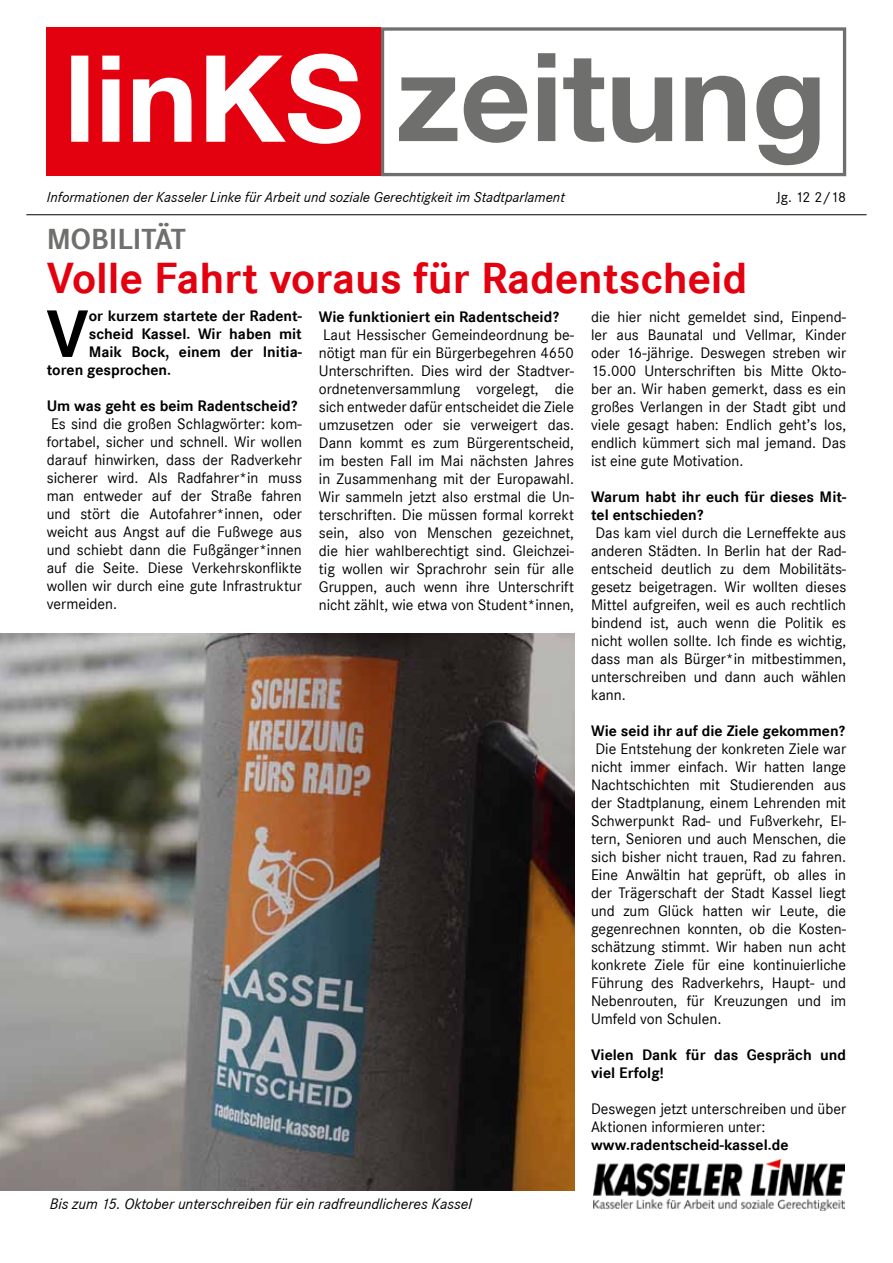
<style>
.page{position:relative;width:893px;height:1263px;background:#fff}
.page>*{position:absolute;margin:0;border:0;box-sizing:border-box;transform-origin:0 0}
.t1{font:700 69.75px "Corporate S";color:#000}
.t2{font:700 45px "Corporate S";color:#e3000f}
.t3{font:700 30px "Corporate S";color:#6f6f6e}
.t4{font:15.75px/18px "Corporate S";color:#000;text-align:justify}
.t5{font:700 15.75px/18px "Corporate S";color:#000}
.t6{font:italic 15.75px "Corporate S";color:#000}
.t7{font:italic 15px "Corporate S";color:#000}
.t8{font:15px "Corporate S";color:#000}
</style>
<div class="page">
<hr style="left:26px;top:214px;width:841px;height:1px;background:#000">
<div style="left:381px;top:27px;width:465px;height:149px;border:3px solid #6f6f6e"></div>
<div style="left:47px;top:27px;width:334px;height:149px;background:#e3000f"></div>
<svg style="left:71px;top:54px;width:289px;height:90px"></svg>
<svg style="left:399px;top:53px;width:421px;height:112px"></svg>
<img style="left:593px;top:1159px;width:251px;height:51px">
<img style="left:0;top:634px;width:574px;height:557px">
<p class="t7" style="left:47px;top:189px;width:520px">Informationen der Kasseler Linke für Arbeit und soziale Gerechtigkeit im Stadtparlament</p>
<p class="t8" style="left:776px;top:189px;width:71px">Jg. 12 2/18</p>
<h3 class="t3" style="left:47px;top:222px;width:141px">Mobi lität</h3>
<h2 class="t2" style="left:47px;top:252px;width:702px">Volle Fahrt voraus für Radentscheid</h2>
<h1 class="t1" style="left:46px;top:294px;width:44px">V</h1>
<p class="t5" style="left:89px;top:307px;width:215px">or kurzem startete der Radent-</p>
<p class="t5" style="left:89px;top:325px;width:215px">scheid Kassel. Wir haben mit</p>
<p class="t5" style="left:89px;top:343px;width:215px">Maik Bock, einem der Initia-</p>
<p class="t5" style="left:47px;top:361px;width:126px">toren gesprochen.</p>
<p class="t5" style="left:47px;top:397px;width:252px">Um was geht es beim Radentscheid?</p>
<p class="t4" style="left:47px;top:415px;width:257px">Es sind die großen Schlagwörter: kom&shy;fortabel, sicher und schnell. Wir wollen darauf hinwirken, dass der Radverkehr sicherer wird. Als Radfahrer*in muss man entweder auf der Straße fahren und stört die Autofahrer*innen, oder weicht aus Angst auf die Fußwege aus und schiebt dann die Fußgänger*innen auf die Seite. Diese Verkehrskonflikte wollen wir durch eine gute Infrastruktur vermeiden.</p>
<p class="t5" style="left:319px;top:308px;width:241px">Wie funktioniert ein Radentscheid?</p>
<p class="t4" style="left:319px;top:326px;width:257px">Laut Hessischer Gemeindeordnung be&shy;nötigt man für ein Bürgerbegehren 4650<br>Unterschriften. Dies wird der Stadtver&shy;ordnetenversammlung vorgelegt, die sich entweder dafür entscheidet die Ziele umzusetzen oder sie verweigert das.<br>Dann kommt es zum Bürgerentscheid, im besten Fall im Mai nächsten Jahres in Zusammenhang mit der Europawahl.<br>Wir sammeln jetzt also erstmal die Un&shy;terschriften. Die müssen formal korrekt sein, also von Menschen gezeichnet, die hier wahlberechtigt sind. Gleichzei&shy;tig wollen wir Sprachrohr sein für alle Gruppen, auch wenn ihre Unterschrift nicht zählt, wie etwa von Student*innen,</p>
<p class="t4" style="left:591px;top:308px;width:257px">die hier nicht gemeldet sind, Einpend&shy;ler aus Baunatal und Vellmar, Kinder oder 16-jährige. Deswegen streben wir 15.000 Unterschriften bis Mitte Okto&shy;ber an. Wir haben gemerkt, dass es ein großes Verlangen in der Stadt gibt und viele gesagt haben: Endlich geht’s los, endlich kümmert sich mal jemand. Das ist eine gute Motivation.</p>
<p class="t5" style="left:591px;top:488px;width:257px">Warum habt ihr euch für dieses Mit&shy;tel entschieden?</p>
<p class="t4" style="left:591px;top:524px;width:257px">Das kam viel durch die Lerneffekte aus anderen Städten. In Berlin hat der Rad&shy;entscheid deutlich zu dem Mobilitäts&shy;gesetz beigetragen. Wir wollten dieses Mittel aufgreifen, weil es auch rechtlich bindend ist, auch wenn die Politik es nicht wollen sollte. Ich finde es wichtig, dass man als Bürger*in mitbestimmen, unterschreiben und dann auch wählen kann.</p>
<p class="t5" style="left:591px;top:722px;width:256px">Wie seid ihr auf die Ziele gekommen?</p>
<p class="t4" style="left:591px;top:740px;width:257px">Die Entstehung der konkreten Ziele war nicht immer einfach. Wir hatten lange Nachtschichten mit Studierenden aus der Stadtplanung, einem Lehrenden mit Schwerpunkt Rad- und Fußverkehr, El&shy;tern, Senioren und auch Menschen, die sich bisher nicht trauen, Rad zu fahren.<br>Eine Anwältin hat geprüft, ob alles in der Trägerschaft der Stadt Kassel liegt und zum Glück hatten wir Leute, die gegenrechnen konnten, ob die Kosten&shy;schätzung stimmt. Wir haben nun acht konkrete Ziele für eine kontinuierliche Führung des Radverkehrs, Haupt- und Nebenrouten, für Kreuzungen und im Umfeld von Schulen.</p>
<p class="t5" style="left:591px;top:1046px;width:257px">Vielen Dank für das Gespräch und viel Erfolg!</p>
<p class="t4" style="left:591px;top:1100px;width:257px">Deswegen jetzt unterschreiben und über<br>Aktionen informieren unter:</p>
<p class="t5" style="left:591px;top:1136px;width:199px">www.radentscheid-kassel.de</p>
<p class="t6" style="left:50px;top:1194px;width:424px">Bis zum 15. Oktober unterschreiben für ein radfreundlicheres Kassel</p>
</div>
